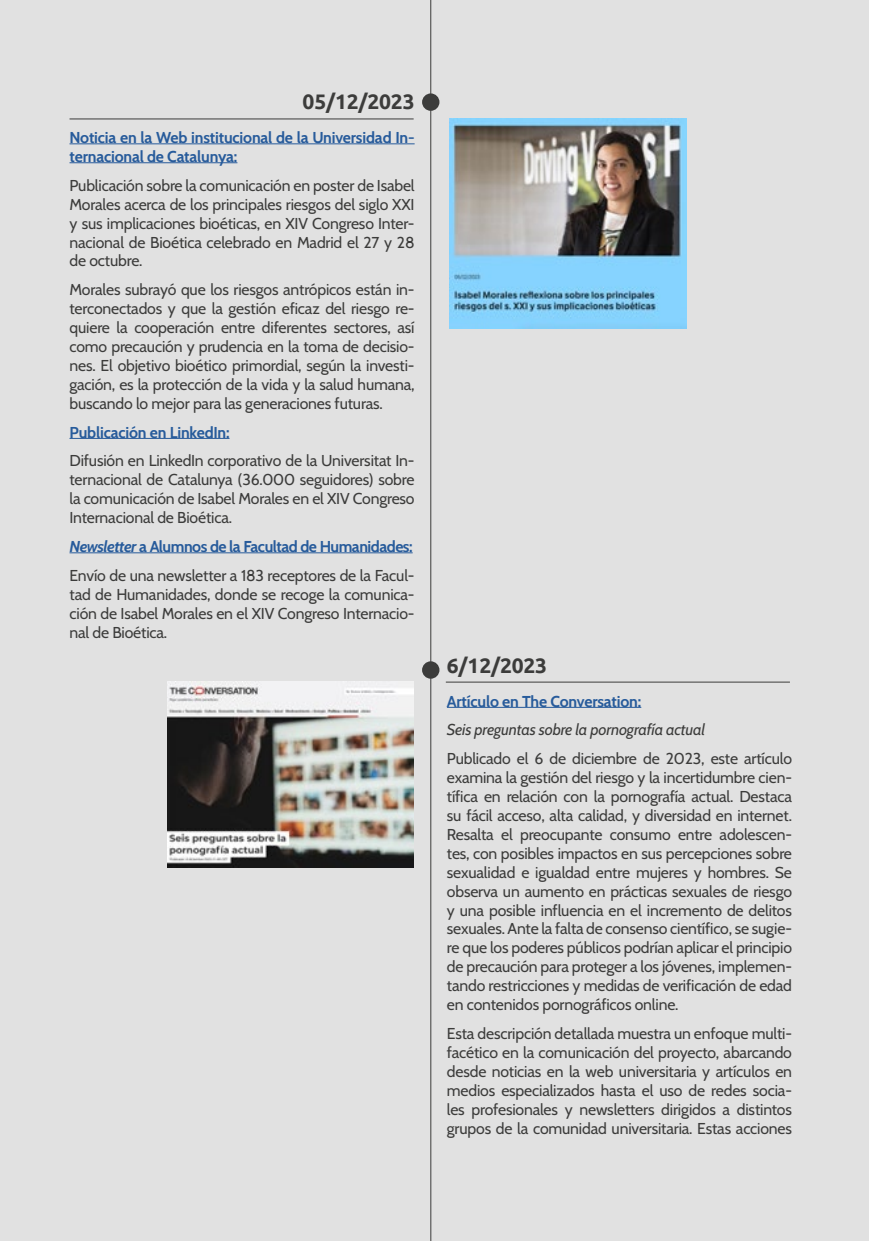
<style>
.page{position:relative;width:869px;height:1241px;background:#fff}
.page>*{position:absolute;margin:0;border:0;box-sizing:border-box;transform-origin:0 0}
.t1{font:700 21px "Ubuntu";letter-spacing:-.01em;color:#3c3c3b}
.t2{font:15.75px/18.9px "Cabin";letter-spacing:-.01em;color:#3c3c3b;text-align:justify}
.t3{font:700 15.75px/18.9px "Cabin";letter-spacing:-.01em;color:#275b9b}
.t4{font:italic 15.75px "Cabin";letter-spacing:-.01em;color:#3c3c3b}
.s1{font-weight:700;font-style:italic;color:#275b9b}
.s2{font-weight:700;color:#275b9b}
</style>
<div class="page">
<div style="left:0;top:0;width:868px;height:1240px;background:#e1e1e1"></div>
<hr style="left:69px;top:143px;width:345px;height:1px;background:#275b9b">
<hr style="left:69px;top:162px;width:168px;height:1px;background:#275b9b">
<hr style="left:69px;top:438px;width:160px;height:1px;background:#275b9b">
<hr style="left:69px;top:552px;width:343px;height:1px;background:#275b9b">
<hr style="left:446px;top:707px;width:195px;height:1px;background:#275b9b">
<hr style="left:430px;top:0;width:1px;height:1240px;background:#3c3c3b">
<div style="left:422px;top:93px;width:17px;height:18px;background:#3c3c3b;border-radius:50%"></div>
<div style="left:422px;top:661px;width:17px;height:17px;background:#3c3c3b;border-radius:50%"></div>
<hr style="left:69px;top:118px;width:344px;height:1px;background:#3c3c3b">
<hr style="left:445px;top:681px;width:344px;height:1px;background:#3c3c3b">
<img style="left:449px;top:118px;width:237px;height:210px">
<img style="left:167px;top:681px;width:246px;height:186px">
<h1 class="t1" style="left:302px;top:89px;width:113px">05/12/2023</h1>
<p class="t3" style="left:69px;top:127px;width:346px">Noticia en la Web institucional de la Universidad In&shy;ternacional de Catalunya:</p>
<p class="t2" style="left:69px;top:175px;width:346px">Publicación sobre la comunicación en poster de Isabel Morales acerca de los principales riesgos del siglo XXI y sus implicaciones bioéticas, en XIV Congreso Inter&shy;nacional de Bioética celebrado en Madrid el 27 y 28 de octubre.</p>
<p class="t2" style="left:69px;top:279px;width:346px">Morales subrayó que los riesgos antrópicos están in&shy;terconectados y que la gestión eficaz del riesgo re&shy;quiere la cooperación entre diferentes sectores, así como precaución y prudencia en la toma de decisio&shy;nes. El objetivo bioético primordial, según la investi&shy;gación, es la protección de la vida y la salud humana, buscando lo mejor para las generaciones futuras.</p>
<p class="t3" style="left:69px;top:421px;width:161px">Publicación en LinkedIn:</p>
<p class="t2" style="left:69px;top:450px;width:346px">Difusión en LinkedIn corporativo de la Universitat In&shy;ternacional de Catalunya (36.000 seguidores) sobre la comunicación de Isabel Morales en el XIV Congreso Internacional de Bioética.</p>
<p class="t2" style="left:69px;top:531px;width:346px;line-height:28.9px"><span class="s1">Newsletter</span> <span class="s2">a Alumnos de la Facultad de Humanidades:<br></span>Envío de una newsletter a 183 receptores de la Facul-</p>
<p class="t2" style="left:69px;top:583px;width:346px">tad de Humanidades, donde se recoge la comunica&shy;ción de Isabel Morales en el XIV Congreso Internacio&shy;nal de Bioética.</p>
<h1 class="t1" style="left:446px;top:652px;width:102px">6/12/2023</h1>
<p class="t3" style="left:446px;top:690px;width:196px">Artículo en The Conversation:</p>
<p class="t4" style="left:446px;top:717px;width:259px">Seis preguntas sobre la pornografía actual</p>
<p class="t2" style="left:446px;top:748px;width:346px">Publicado el 6 de diciembre de 2023, este artículo examina la gestión del riesgo y la incertidumbre cien&shy;tífica en relación con la pornografía actual. Destaca su fácil acceso, alta calidad, y diversidad en internet.<br>Resalta el preocupante consumo entre adolescen&shy;tes, con posibles impactos en sus percepciones sobre sexualidad e igualdad entre mujeres y hombres. Se observa un aumento en prácticas sexuales de riesgo y una posible influencia en el incremento de delitos sexuales. Ante la falta de consenso científico, se sugie&shy;re que los poderes públicos podrían aplicar el principio de precaución para proteger a los jóvenes, implemen&shy;tando restricciones y medidas de verificación de edad en contenidos pornográficos online.</p>
<p class="t2" style="left:446px;top:1022px;width:346px">Esta descripción detallada muestra un enfoque multi&shy;facético en la comunicación del proyecto, abarcando desde noticias en la web universitaria y artículos en medios especializados hasta el uso de redes socia&shy;les profesionales y newsletters dirigidos a distintos grupos de la comunidad universitaria. Estas acciones</p>
</div>
